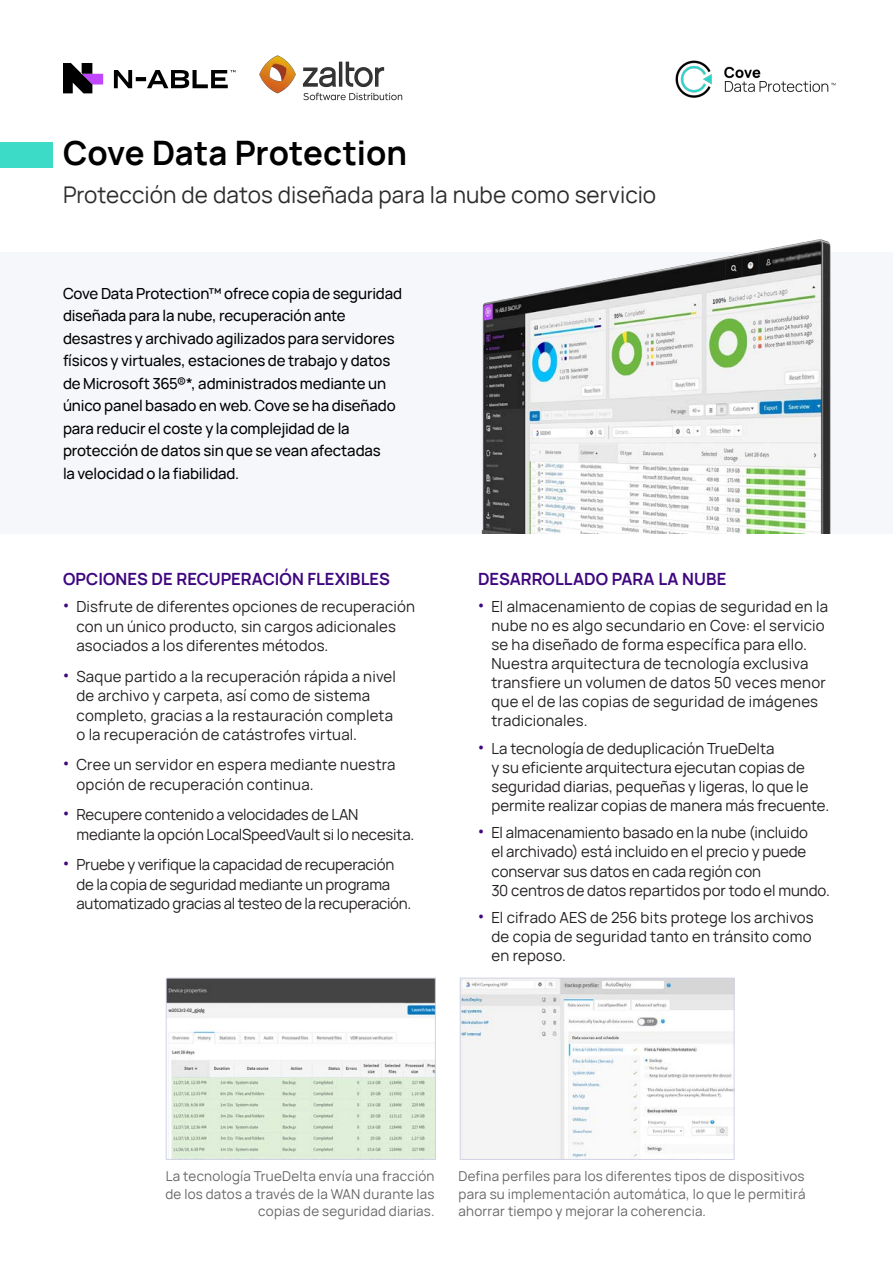
<style>
.page{position:relative;width:893px;height:1263px;background:#fff}
.page>*{position:absolute;margin:0;border:0;box-sizing:border-box;transform-origin:0 0}
.Subtitle{font:700 33px "Manrope";color:#000}
.Subtitle-2{font:22.5px "Manrope";letter-spacing:.005em;color:#2c2c2c}
.Subheading_4{font:700 16.5px "Manrope";color:#3e067f}
.t1{font:15px/19px "Manrope";letter-spacing:.005em;color:#231f20}
.Introduction{font:500 15px/22.5px "Manrope";letter-spacing:-.01em;color:#000}
.t2{font:15px/19.5px "Manrope";letter-spacing:-.015em;color:#231f20}
.Image_Caption{font:13.35px/17.5px "Manrope";letter-spacing:.02em;color:#666;text-align:justify}
.s1{font-family:"Roboto";font-size:18px;color:#3e067f}
</style>
<div class="page">
<div style="left:0;top:252px;width:893px;height:281px;background:#f5f7fb"></div>
<div style="left:0;top:142px;width:52px;height:26px;background:#3bdbc7"></div>
<img style="left:481px;top:240px;width:350px;height:293px">
<img style="left:462px;top:980px;width:270px;height:178px">
<div style="left:460px;top:978px;width:274px;height:182px;border:1px solid #d1d3e6"></div>
<img style="left:168px;top:980px;width:266px;height:178px">
<div style="left:166px;top:978px;width:270px;height:182px;border:1px solid #d1d3e6"></div>
<svg style="left:63px;top:63px;width:172px;height:30px"></svg>
<img style="left:675px;top:60px;width:161px;height:38px">
<img style="left:259px;top:55px;width:144px;height:46px">
<p class="Subtitle" style="left:63px;top:126px;width:346px">Cove Data Protection</p>
<p class="Subtitle-2" style="left:63px;top:178px;width:595px">Protección de datos diseñada para la nube como servicio</p>
<p class="Introduction" style="left:63px;top:281px;width:341px">Cove Data Protection™ ofrece copia de seguridad diseñada para la nube, recuperación ante desastres y archivado agilizados para servidores físicos y virtuales, estaciones de trabajo y datos de Microsoft 365®*, administrados mediante un único panel basado en web. Cove se ha diseñado para reducir el coste y la complejidad de la protección de datos sin que se vean afectadas<br>la velocidad o la fiabilidad.</p>
<p class="Subheading_4" style="left:63px;top:565px;width:328px">OPCIONES DE RECUPERACIÓN FLEXIBLES</p>
<p class="t1" style="left:76px;top:596px;width:340px;line-height:19.5px;text-indent:-14px"><span class="s1">•</span> Disfrute de diferentes opciones de recuperación con un único producto, sin cargos adicionales asociados a los diferentes métodos.</p>
<p class="t1" style="left:76px;top:665px;width:321px;line-height:19.5px;text-indent:-14px"><span class="s1">•</span> Saque partido a la recuperación rápida a nivel de archivo y carpeta, así como de sistema completo, gracias a la restauración completa o la recuperación de catástrofes virtual.</p>
<p class="t1" style="left:76px;top:754px;width:321px;line-height:19.5px;text-indent:-14px"><span class="s1">•</span> Cree un servidor en espera mediante nuestra opción de recuperación continua.</p>
<p class="t1" style="left:76px;top:804px;width:339px;line-height:19.5px;text-indent:-14px"><span class="s1">•</span> Recupere contenido a velocidades de LAN mediante la opción LocalSpeedVault si lo necesita.</p>
<p class="t2" style="left:76px;top:854px;width:336px;text-indent:-14px"><span class="s1">•</span> Pruebe y verifique la capacidad de recuperación de la copia de seguridad mediante un programa automatizado gracias al testeo de la recuperación.</p>
<p class="Subheading_4" style="left:478px;top:565px;width:250px">DESARROLLADO PARA LA NUBE</p>
<p class="t1" style="left:491px;top:596px;width:338px;text-indent:-14px"><span class="s1">•</span> El almacenamiento de copias de seguridad en la nube no es algo secundario en Cove: el servicio se ha diseñado de forma específica para ello.<br>Nuestra arquitectura de tecnología exclusiva transfiere un volumen de datos 50 veces menor que el de las copias de seguridad de imágenes tradicionales.</p>
<p class="t1" style="left:491px;top:738px;width:339px;text-indent:-14px"><span class="s1">•</span> La tecnología de deduplicación TrueDelta<br>y su eficiente arquitectura ejecutan copias de seguridad diarias, pequeñas y ligeras, lo que le permite realizar copias de manera más frecuente.</p>
<p class="t1" style="left:491px;top:822px;width:340px;text-indent:-14px"><span class="s1">•</span> El almacenamiento basado en la nube (incluido<br>el archivado) está incluido en el precio y puede conservar sus datos en cada región con<br>30 centros de datos repartidos por todo el mundo.</p>
<p class="t1" style="left:491px;top:907px;width:324px;text-indent:-14px"><span class="s1">•</span> El cifrado AES de 256 bits protege los archivos de copia de seguridad tanto en tránsito como en reposo.</p>
<p class="Image_Caption" style="left:165px;top:1167px;width:271px;text-align:right">La tecnología TrueDelta envía una fracción de los datos a través de la WAN durante las copias de seguridad diarias.</p>
<p class="Image_Caption" style="left:458px;top:1167px;width:349px">Defina perfiles para los diferentes tipos de dispositivos para su implementación automática, lo que le permitirá ahorrar tiempo y mejorar la coherencia.</p>
</div>
